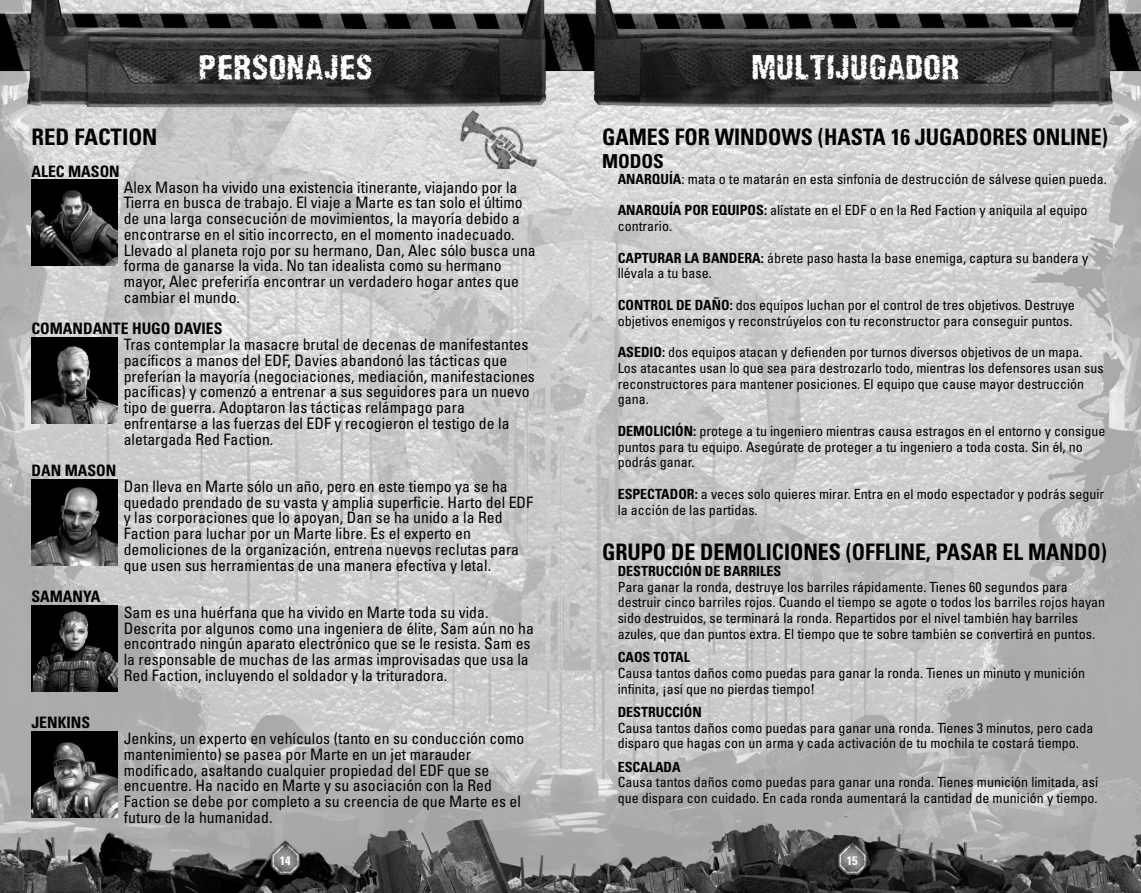
<style>
.page{position:relative;width:1141px;height:893px;background:#fff}
.page>*{position:absolute;margin:0;border:0;box-sizing:border-box;transform-origin:0 0}
.t1{font:33.25px "Foundation Foundation";color:#fff}
.t2{font:700 condensed 22.75px "Univers LT Std";color:#000;scale:.96 1}
.t3{font:700 condensed 22.75px "Univers LT Std";color:#000}
.t4{font:700 condensed 19.25px "Univers LT Std";color:#000}
.t5{font:condensed 15.75px/15.8px "Univers LT Std";color:#000}
.t6{font:700 condensed 15.75px "Univers LT Std";color:#000}
.t7{font:condensed 14px/15.8px "Univers LT Std";color:#000}
.t8{font:700 condensed 14px "Univers LT Std";color:#000}
.t9{font:700 condensed 12.25px "Univers LT Std";color:#fff}
.s1{font-weight:700}
</style>
<div class="page">
<img style="left:0;top:0;width:1141px;height:893px">
<img style="left:267px;top:839px;width:36px;height:41px">
<img style="left:834px;top:839px;width:36px;height:41px">
<img style="left:458px;top:109px;width:81px;height:61px">
<img style="left:31px;top:180px;width:86px;height:86px">
<img style="left:31px;top:337px;width:86px;height:86px">
<img style="left:31px;top:479px;width:86px;height:86px">
<img style="left:31px;top:605px;width:86px;height:86px">
<img style="left:31px;top:731px;width:86px;height:86px">
<h1 class="t1" style="left:198px;top:46px;width:176px">PERSONAJES</h1>
<h2 class="t3" style="left:31px;top:123px;width:56px">RED FACTION</h2>
<p class="t6" style="left:31px;top:162px;width:18px">ALEC</p>
<p class="t6" style="left:68px;top:162px;width:11px">MASON</p>
<p class="t5" style="left:124px;top:179px;width:414px">Alex Mason ha vivido una existencia itinerante, viajando por la Tierra en busca de trabajo. El viaje a Marte es tan solo el último de una larga consecución de movimientos, la mayoría debido a encontrarse en el sitio incorrecto, en el momento inadecuado.<br>Llevado al planeta rojo por su hermano, Dan, Alec sólo busca una forma de ganarse la vida. No tan idealista como su hermano mayor, Alec preferiría encontrar un verdadero hogar antes que cambiar el mundo.</p>
<p class="t6" style="left:31px;top:319px;width:193px">COMANDANTE HUGO DAVIES</p>
<p class="t5" style="left:124px;top:336px;width:413px">Tras contemplar la masacre brutal de decenas de manifestantes pacíficos a manos del EDF, Davies abandonó las tácticas que preferían la mayoría (negociaciones, mediación, manifestaciones pacíficas) y comenzó a entrenar a sus seguidores para un nuevo tipo de guerra. Adoptaron las tácticas relámpago para enfrentarse a las fuerzas del EDF y recogieron el testigo de la aletargada Red Faction.</p>
<p class="t6" style="left:31px;top:461px;width:45px">DAN MASON</p>
<p class="t5" style="left:124px;top:478px;width:411px">Dan lleva en Marte sólo un año, pero en este tiempo ya se ha quedado prendado de su vasta y amplia superficie. Harto del EDF y las corporaciones que lo apoyan, Dan se ha unido a la Red Faction para luchar por un Marte libre. Es el experto en demoliciones de la organización, entrena nuevos reclutas para que usen sus herramientas de una manera efectiva y letal.</p>
<p class="t6" style="left:31px;top:587px;width:70px">SAMANYA</p>
<p class="t5" style="left:124px;top:604px;width:412px">Sam es una huérfana que ha vivido en Marte toda su vida.<br>Descrita por algunos como una ingeniera de élite, Sam aún no ha encontrado ningún aparato electrónico que se le resista. Sam es la responsable de muchas de las armas improvisadas que usa la Red Faction, incluyendo el soldador y la trituradora.</p>
<p class="t6" style="left:31px;top:713px;width:18px">JENKINS</p>
<p class="t5" style="left:124px;top:730px;width:402px">Jenkins, un experto en vehículos (tanto en su conducción como mantenimiento) se pasea por Marte en un jet marauder modificado, asaltando cualquier propiedad del EDF que se encuentre. Ha nacido en Marte y su asociación con la Red Faction se debe por completo a su creencia de que Marte es el futuro de la humanidad.</p>
<h1 class="t1" style="left:752px;top:46px;width:209px">MULTIJUGADOR</h1>
<h2 class="t2" style="left:602px;top:123px;width:528px">GAMES FOR WINDOWS (HASTA 16 JUGADORES ONLINE)</h2>
<p class="t4" style="left:602px;top:150px;width:64px">MODOS</p>
<p class="t7" style="left:618px;top:171px;width:491px"><span class="s1">ANARQUÍA</span>: mata o te matarán en esta sinfonía de destrucción de sálvese quien pueda.</p>
<p class="t7" style="left:618px;top:202px;width:471px"><span class="s1">ANARQUÍA POR EQUIPOS:</span> alístate en el EDF o en la Red Faction y aniquila al equipo contrario.</p>
<p class="t7" style="left:618px;top:250px;width:472px"><span class="s1">CAPTURAR LA BANDERA:</span> ábrete paso hasta la base enemiga, captura su bandera y llévala a tu base.</p>
<p class="t7" style="left:618px;top:297px;width:459px"><span class="s1">CONTROL DE DAÑO:</span> dos equipos luchan por el control de tres objetivos. Destruye objetivos enemigos y reconstrúyelos con tu reconstructor para conseguir puntos.</p>
<p class="t7" style="left:618px;top:344px;width:487px"><span class="s1">ASEDIO:</span> dos equipos atacan y defienden por turnos diversos objetivos de un mapa.<br>Los atacantes usan lo que sea para destrozarlo todo, mientras los defensores usan sus reconstructores para mantener posiciones. El equipo que cause mayor destrucción gana.</p>
<p class="t7" style="left:618px;top:423px;width:489px"><span class="s1">DEMOLICIÓN:</span> protege a tu ingeniero mientras causa estragos en el entorno y consigue puntos para tu equipo. Asegúrate de proteger a tu ingeniero a toda costa. Sin él, no podrás ganar.</p>
<p class="t7" style="left:618px;top:486px;width:488px"><span class="s1">ESPECTADOR:</span> a veces solo quieres mirar. Entra en el modo espectador y podrás seguir la acción de las partidas.</p>
<h2 class="t2" style="left:602px;top:538px;width:527px">GRUPO DE DEMOLICIONES (OFFLINE, PASAR EL MANDO)</h2>
<p class="t8" style="left:618px;top:562px;width:165px">DESTRUCCIÓN DE BARRILES</p>
<p class="t7" style="left:618px;top:579px;width:489px">Para ganar la ronda, destruye los barriles rápidamente. Tienes 60 segundos para destruir cinco barriles rojos. Cuando el tiempo se agote o todos los barriles rojos hayan sido destruidos, se terminará la ronda. Repartidos por el nivel también hay barriles azules, que dan puntos extra. El tiempo que te sobre también se convertirá en puntos.</p>
<p class="t8" style="left:618px;top:649px;width:74px">CAOS TOTAL</p>
<p class="t7" style="left:618px;top:665px;width:469px">Causa tantos daños como puedas para ganar la ronda. Tienes un minuto y munición infinita, ¡así que no pierdas tiempo!</p>
<p class="t8" style="left:618px;top:703px;width:86px">DESTRUCCIÓN</p>
<p class="t7" style="left:618px;top:720px;width:477px">Causa tantos daños como puedas para ganar una ronda. Tienes 3 minutos, pero cada disparo que hagas con un arma y cada activación de tu mochila te costará tiempo.</p>
<p class="t8" style="left:618px;top:758px;width:64px">ESCALADA</p>
<p class="t7" style="left:618px;top:774px;width:482px">Causa tantos daños como puedas para ganar una ronda. Tienes munición limitada, así que dispara con cuidado. En cada ronda aumentará la cantidad de munición y tiempo.</p>
<p class="t9" style="left:280px;top:853px;width:12px">14</p>
<p class="t9" style="left:847px;top:853px;width:12px">15</p>
</div>
